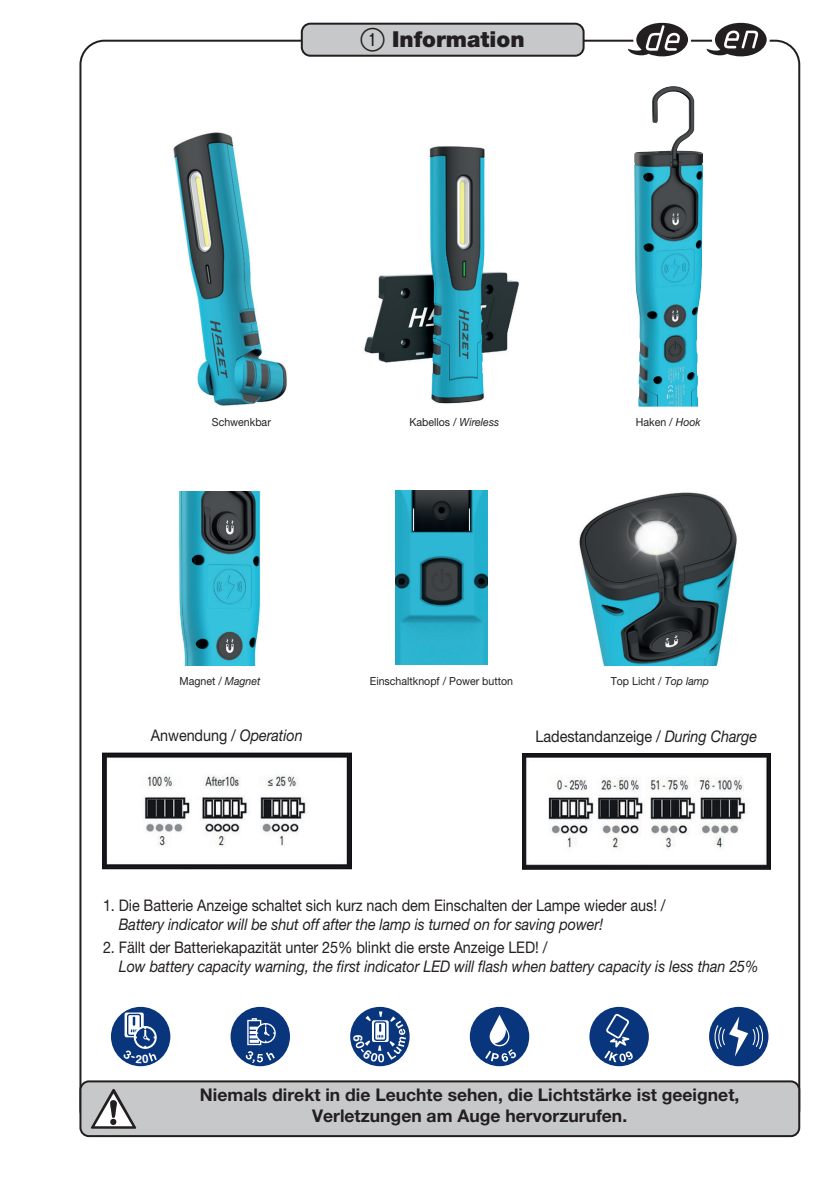
<style>
.page{position:relative;width:840px;height:1191px;background:#fff}
.page>*{position:absolute;margin:0;border:0;box-sizing:border-box;transform-origin:0 0}
.t1{font:900 22px "Helvetica Neue LT Pro";color:#231f20}
.t2{font:700 17.6px/21px "Helvetica Neue LT Pro";color:#231f20;text-align:center}
.t3{font:16px "Helvetica Neue LT Pro";letter-spacing:-.005em;color:#231f20;scale:.9 1}
.t4{font:italic 16px "Helvetica Neue LT Pro";letter-spacing:-.005em;color:#231f20;scale:.9 1}
.t5{font:11.2px "Helvetica Neue LT Pro";color:#231f20;scale:.95 1}
.s1{font-family:"Ziffernim Kreisund Quadrat BQ";font-weight:400;font-size:32px}
.s2{font-style:italic}
</style>
<div class="page">
<div style="left:80px;top:1081px;width:718px;height:55px;background:#c7c8ca;border-radius:9px"></div>
<div style="left:79px;top:1080px;width:720px;height:57px;border:2px solid #231f20;border-radius:9px"></div>
<svg style="left:91px;top:1089px;width:45px;height:39px"></svg>
<div style="left:111px;top:1006px;width:59px;height:60px;background:#08357c;border-radius:50%"></div>
<svg style="left:124px;top:1012px;width:20px;height:25px"></svg>
<div style="left:230px;top:1006px;width:60px;height:60px;background:#08357c;border-radius:50%"></div>
<svg style="left:245px;top:1018px;width:30px;height:45px"></svg>
<svg style="left:350px;top:1006px;width:59px;height:60px"></svg>
<div style="left:469px;top:1006px;width:60px;height:60px;background:#08357c;border-radius:50%"></div>
<svg style="left:485px;top:1015px;width:31px;height:47px"></svg>
<div style="left:589px;top:1006px;width:59px;height:60px;background:#08357c;border-radius:50%"></div>
<svg style="left:604px;top:1013px;width:29px;height:49px"></svg>
<img style="left:102px;top:752px;width:249px;height:117px">
<img style="left:522px;top:753px;width:248px;height:116px">
<img style="left:395px;top:490px;width:92px;height:174px">
<img style="left:579px;top:492px;width:157px;height:173px">
<img style="left:364px;top:146px;width:155px;height:258px">
<img style="left:179px;top:491px;width:82px;height:174px">
<div style="left:708px;top:1006px;width:60px;height:60px;background:#08357c;border-radius:50%"></div>
<svg style="left:713px;top:1016px;width:50px;height:40px"></svg>
<img style="left:634px;top:86px;width:68px;height:320px">
<img style="left:173px;top:132px;width:114px;height:274px">
<div style="left:301px;top:24px;width:282px;height:32px;background:#c7c8ca;border-radius:9px"></div>
<div style="left:300px;top:23px;width:284px;height:34px;border:2px solid #231f20;border-radius:9px"></div>
<svg style="left:623px;top:22px;width:65px;height:35px"></svg>
<svg style="left:702px;top:22px;width:65px;height:35px"></svg>
<svg style="left:123px;top:1013px;width:34px;height:49px"></svg>
<svg style="left:353px;top:1011px;width:53px;height:51px"></svg>
<h1 class="t1" style="left:360px;top:26px;width:165px"><span class="s1">1</span> Information</h1>
<p class="t5" style="left:212px;top:415px;width:64px">Schwenkbar</p>
<p class="t5" style="left:635px;top:415px;width:70px">Haken / <span class="s2">Hook</span></p>
<p class="t5" style="left:409px;top:415px;width:96px">Kabellos / <span class="s2">Wireless</span></p>
<p class="t5" style="left:179px;top:674px;width:87px">Magnet / <span class="s2">Magnet</span></p>
<p class="t5" style="left:370px;top:674px;width:152px">Einschaltknopf / Power button</p>
<p class="t5" style="left:610px;top:674px;width:105px">Top Licht / <span class="s2">Top lamp</span></p>
<p class="t3" style="left:151px;top:726px;width:170px">Anwendung / <span class="s2">Operation</span></p>
<p class="t3" style="left:535px;top:726px;width:247px">Ladestandanzeige / <span class="s2">During Charge</span></p>
<p class="t3" style="left:103px;top:896px;width:626px">1. Die Batterie Anzeige schaltet sich kurz nach dem Einschalten der Lampe wieder aus! /</p>
<p class="t4" style="left:119px;top:915px;width:539px">Battery indicator will be shut off after the lamp is turned on for saving power!</p>
<p class="t3" style="left:103px;top:937px;width:495px">2. Fällt der Batteriekapazität unter 25% blinkt die erste Anzeige LED! /</p>
<p class="t4" style="left:119px;top:956px;width:712px">Low battery capacity warning, the first indicator LED will flash when battery capacity is less than 25%</p>
<p class="t2" style="left:200px;top:1084px;width:540px">Niemals direkt in die Leuchte sehen, die Lichtstärke ist geeignet,<br>Verletzungen am Auge hervorzurufen.</p>
</div>
